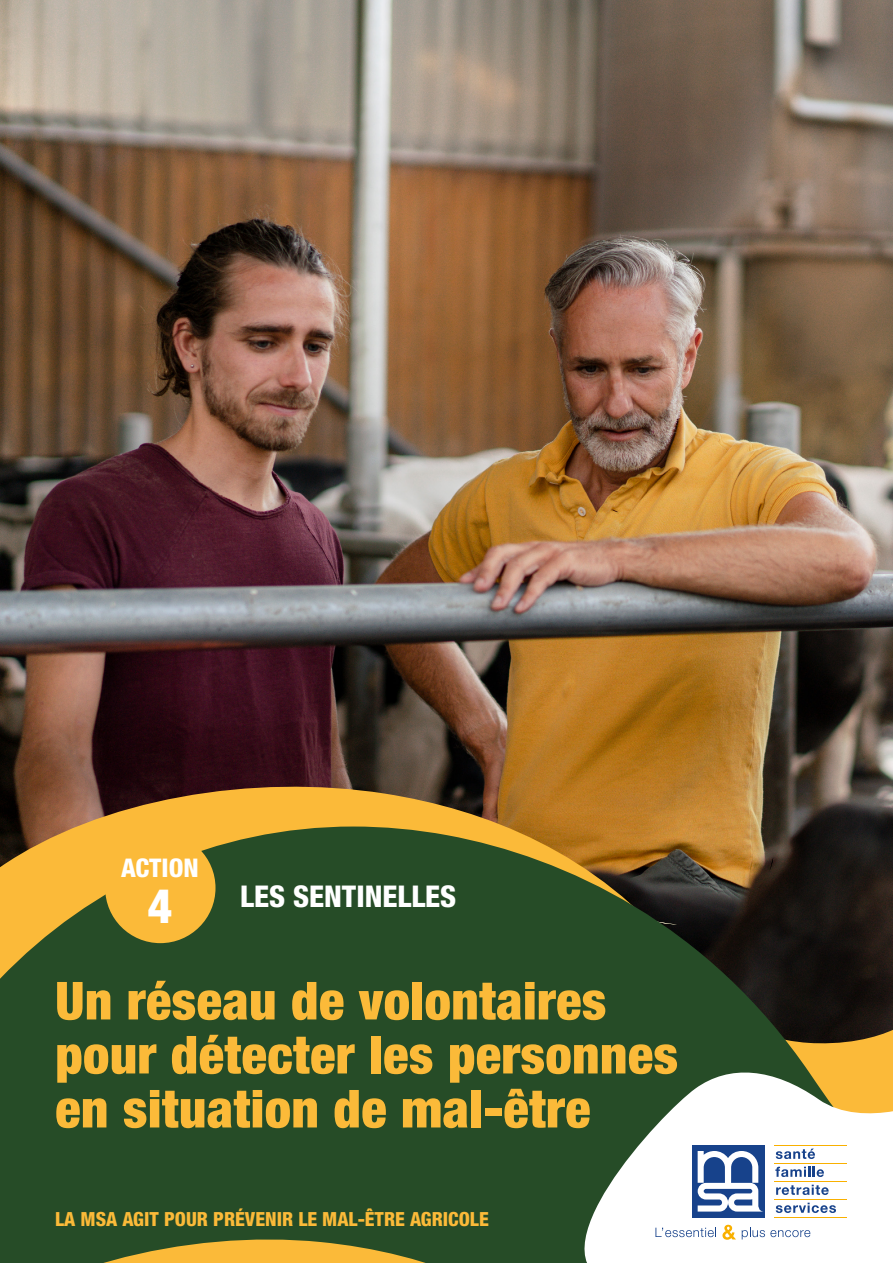
<style>
.page{position:relative;width:893px;height:1263px;background:#fff}
.page>*{position:absolute;margin:0;border:0;box-sizing:border-box;transform-origin:0 0}
.t1{font:900 condensed 52.5px/54px "Helvetica Neue LT Std";letter-spacing:.01em;color:#fbba39}
.t2{font:800 condensed 48px "Helvetica Neue LT Std";color:#fff}
.t3{font:800 condensed 30px "Helvetica Neue LT Std";color:#fff}
.t4{font:800 condensed 25.8px "Helvetica Neue LT Std";color:#fff}
.t5{font:800 condensed 19.5px "Helvetica Neue LT Std";color:#fbba39}
</style>
<div class="page">
<img style="left:0;top:0;width:893px;height:773px">
<img style="left:0;top:773px;width:893px;height:53px">
<svg style="left:0;top:826px;width:893px;height:398px;background:#364d25"></svg>
<div style="left:105px;top:833px;width:110px;height:110px;background:#fbba39;border-radius:50%"></div>
<svg style="left:527px;top:1064px;width:366px;height:160px"></svg>
<svg style="left:776px;top:1148px;width:39px;height:11px"></svg>
<svg style="left:775px;top:1167px;width:49px;height:10px"></svg>
<svg style="left:776px;top:1185px;width:53px;height:10px"></svg>
<svg style="left:776px;top:1203px;width:60px;height:10px"></svg>
<hr style="left:774px;top:1145px;width:73px;height:1px;background:#f9b000">
<hr style="left:774px;top:1163px;width:73px;height:1px;background:#f9b000">
<hr style="left:774px;top:1181px;width:73px;height:1px;background:#f9b000">
<hr style="left:774px;top:1199px;width:73px;height:1px;background:#f9b000">
<hr style="left:774px;top:1217px;width:73px;height:1px;background:#f9b000">
<div style="left:692px;top:1145px;width:72px;height:72px;background:#17428b"></div>
<svg style="left:698px;top:1151px;width:63px;height:60px"></svg>
<svg style="left:0;top:1224px;width:811px;height:39px"></svg>
<p class="t4" style="left:121px;top:852px;width:79px">ACTION</p>
<p class="t2" style="left:147px;top:876px;width:26px">4</p>
<p class="t3" style="left:240px;top:878px;width:218px">LES SENTINELLES</p>
<p class="t1" style="left:55px;top:973px;width:624px">Un réseau de volontaires pour détecter les personnes en situation de mal-être</p>
<p class="t5" style="left:55px;top:1207px;width:435px">LA MSA AGIT POUR PRÉVENIR LE MAL-ÊTRE AGRICOLE</p>
</div>
